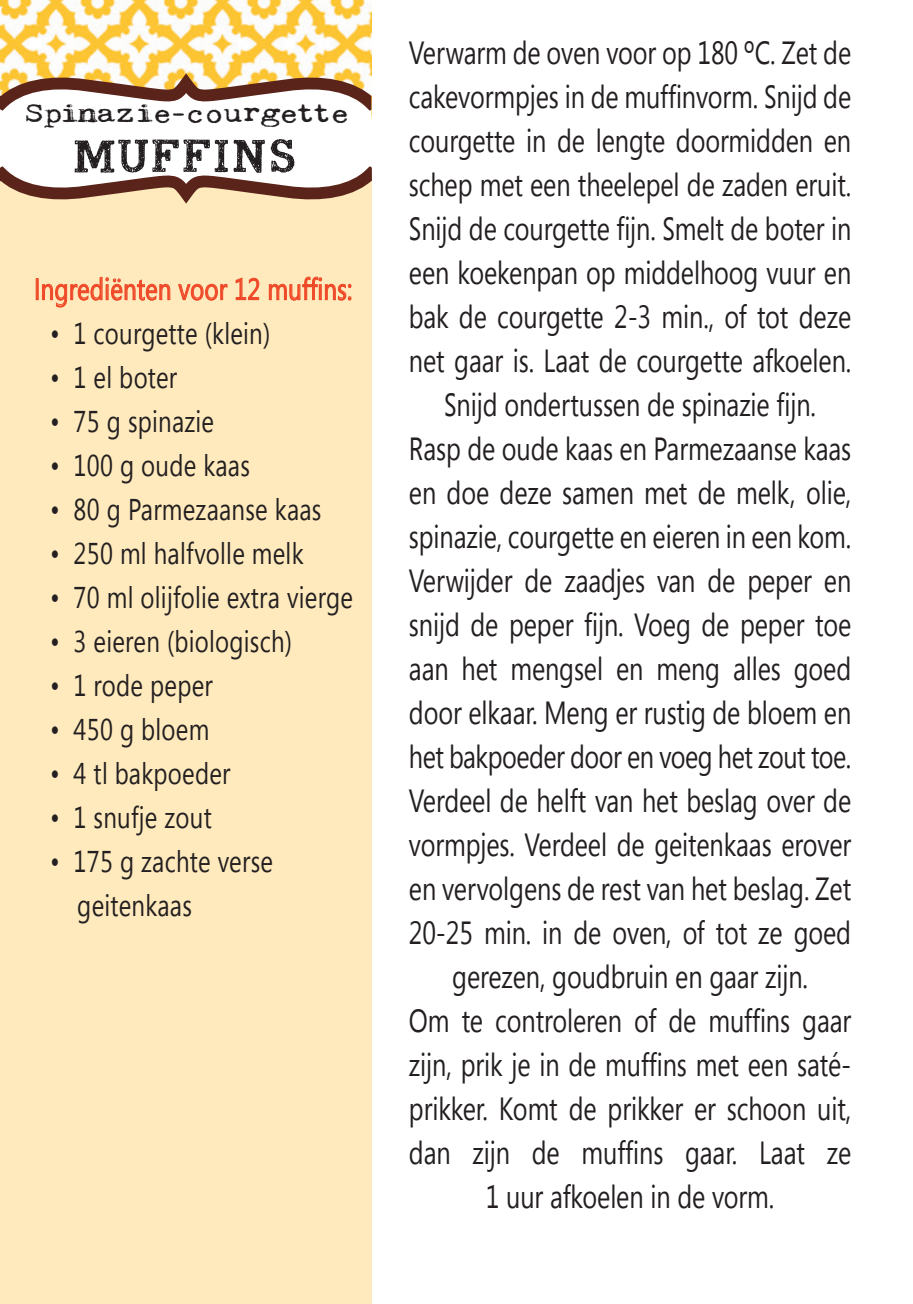
<style>
.page{position:relative;width:913px;height:1304px;background:#fff}
.page>*{position:absolute;margin:0;border:0;box-sizing:border-box;transform-origin:0 0}
.t1{font:58.4px "ROADMOVIE";letter-spacing:.01em;color:#231f20}
.t2{font:32px/44px "Segoe UI";letter-spacing:-.005em;color:#231f20;text-align:center;scale:.79 1}
.t3{font:30px/44px "Segoe UI";letter-spacing:.01em;color:#231f20;scale:.8 1}
.t4{font:30px "Segoe UI";letter-spacing:.01em;color:#ef4827;scale:.8 1}
.t5{font:26.8px "Kingthings Trypewriter 2";letter-spacing:-.035em;color:#231f20;scale:1.26 1}
</style>
<div class="page">
<img style="left:0;top:0;width:372px;height:63px">
<div style="left:0;top:159px;width:372px;height:1145px;background:#feeabd"></div>
<svg style="left:0;top:63px;width:372px;height:141px"></svg>
<div style="left:36px;top:278px;width:3px;height:22px;border:1px solid #ef4827"></div>
<svg style="left:42px;top:277px;width:129px;height:30px"></svg>
<svg style="left:178px;top:284px;width:50px;height:17px"></svg>
<svg style="left:235px;top:277px;width:24px;height:23px"></svg>
<svg style="left:269px;top:276px;width:83px;height:25px"></svg>
<p class="t5" style="left:24px;top:98px;width:260px">Spinazie-courgette</p>
<h1 class="t1" style="left:75px;top:125px;width:227px">muffins</h1>
<p class="t4" style="left:34px;top:268px;width:399px">Ingrediënten voor 12 muffins:</p>
<p class="t3" style="left:50px;top:310px;width:277px">• 1 courgette (klein)</p>
<p class="t3" style="left:50px;top:354px;width:161px">• 1 el boter</p>
<p class="t3" style="left:50px;top:398px;width:207px">• 75 g spinazie</p>
<p class="t3" style="left:50px;top:442px;width:251px">• 100 g oude kaas</p>
<p class="t3" style="left:50px;top:486px;width:341px">• 80 g Parmezaanse kaas</p>
<p class="t3" style="left:50px;top:530px;width:318px">• 250 ml halfvolle melk</p>
<p class="t3" style="left:50px;top:574px;width:380px">• 70 ml olijfolie extra vierge</p>
<p class="t3" style="left:50px;top:618px;width:304px">• 3 eieren (biologisch)</p>
<p class="t3" style="left:50px;top:662px;width:205px">• 1 rode peper</p>
<p class="t3" style="left:50px;top:706px;width:201px">• 450 g bloem</p>
<p class="t3" style="left:50px;top:750px;width:227px">• 4 tl bakpoeder</p>
<p class="t3" style="left:50px;top:794px;width:204px">• 1 snufje zout</p>
<p class="t3" style="left:77px;top:838px;width:246px;text-indent:-27px">• 175 g zachte verse geitenkaas</p>
<p class="t2" style="left:409px;top:29px;width:561px">Verwarm de oven voor op 180 ºC. Zet de cakevormpjes in de muffinvorm. Snijd de courgette in de lengte doormidden en schep met een theelepel de zaden eruit.<br>Snijd de courgette fijn. Smelt de boter in een koekenpan op middelhoog vuur en bak de courgette 2-3 min., of tot deze net gaar is. Laat de courgette afkoelen.<br>Snijd ondertussen de spinazie fijn.<br>Rasp de oude kaas en Parmezaanse kaas en doe deze samen met de melk, olie, spinazie, courgette en eieren in een kom.<br>Verwijder de zaadjes van de peper en snijd de peper fijn. Voeg de peper toe aan het mengsel en meng alles goed door elkaar. Meng er rustig de bloem en het bakpoeder door en voeg het zout toe.<br>Verdeel de helft van het beslag over de vormpjes. Verdeel de geitenkaas erover en vervolgens de rest van het beslag. Zet 20-25 min. in de oven, of tot ze goed gerezen, goudbruin en gaar zijn.<br>Om te controleren of de muffins gaar zijn, prik je in de muffins met een saté&shy;prikker. Komt de prikker er schoon uit, dan zijn de muffins gaar. Laat ze 1 uur afkoelen in de vorm.</p>
</div>
